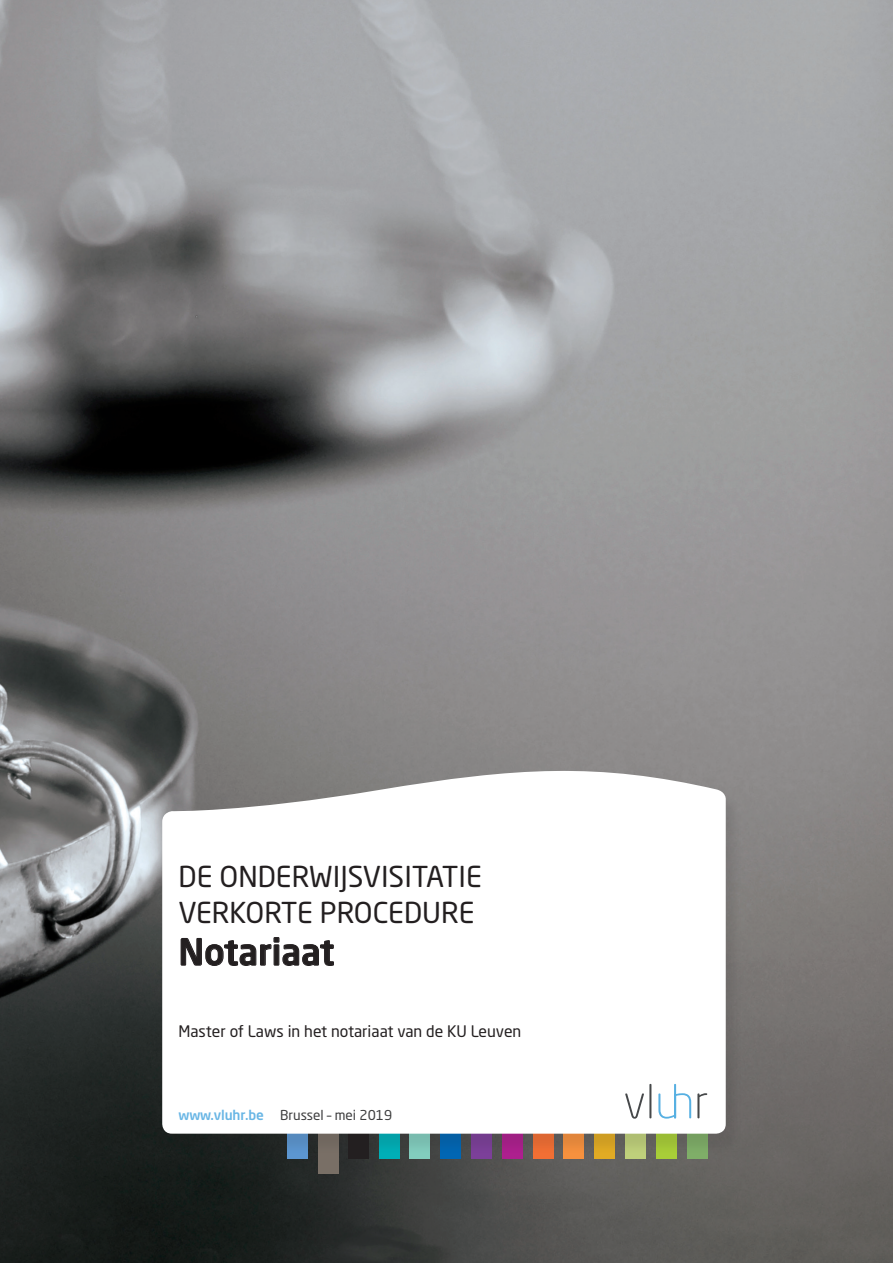
<style>
.page{position:relative;width:893px;height:1263px;background:#fff}
.page>*{position:absolute;margin:0;border:0;box-sizing:border-box;transform-origin:0 0}
.t1{font:500 36px "Neo Sans";color:#231f20}
.t2{font:28.5px/36px "Neo Sans Pro Cyr";color:#231f20}
.t3{font:15.75px "Neo Sans Pro Cyr";color:#231f20}
.t4{font:13.5px "Neo Sans Pro Cyr";color:#3e3e3f}
.s1{font-family:"Neo Sans";font-weight:500;color:#69b6e5}
</style>
<div class="page">
<img style="left:0;top:0;width:893px;height:1263px">
<div style="left:348px;top:1119px;width:20px;height:40px;background:#231f20"></div>
<div style="left:288px;top:1134px;width:20px;height:25px;background:#5c96d0"></div>
<div style="left:379px;top:1119px;width:20px;height:40px;background:#00afb7"></div>
<div style="left:319px;top:1119px;width:20px;height:55px;background:#796f66"></div>
<div style="left:410px;top:1119px;width:20px;height:40px;background:#82cdbe"></div>
<div style="left:441px;top:1119px;width:20px;height:40px;background:#0166b3"></div>
<div style="left:471px;top:1119px;width:20px;height:40px;background:#7c4099"></div>
<div style="left:502px;top:1119px;width:20px;height:40px;background:#ad208e"></div>
<div style="left:533px;top:1119px;width:20px;height:40px;background:#f26f34"></div>
<div style="left:564px;top:1119px;width:20px;height:40px;background:#f6913e"></div>
<div style="left:595px;top:1119px;width:20px;height:40px;background:#e1ab24"></div>
<div style="left:626px;top:1119px;width:20px;height:40px;background:#bfd07b"></div>
<div style="left:656px;top:1119px;width:20px;height:40px;background:#a8ce38"></div>
<div style="left:687px;top:1119px;width:20px;height:40px;background:#7fae68"></div>
<div style="left:162px;top:775px;width:580px;height:379px;background:#231f20;opacity:.1"></div>
<svg style="left:162px;top:762px;width:564px;height:372px"></svg>
<svg style="left:180px;top:937px;width:154px;height:29px"></svg>
<svg style="left:625px;top:1093px;width:19px;height:26px"></svg>
<hr style="left:649px;top:1084px;width:2px;height:34px;background:#46484a">
<svg style="left:658px;top:1084px;width:33px;height:34px"></svg>
<svg style="left:697px;top:1093px;width:10px;height:25px"></svg>
<h2 class="t2" style="left:178px;top:858px;width:305px">DE ONDERWIJSVISITATIE<br>VERKORTE PROCEDURE</h2>
<h1 class="t1" style="left:178px;top:929px;width:157px">Notariaat</h1>
<p class="t3" style="left:178px;top:1021px;width:344px">Master of Laws in het notariaat van de KU Leuven</p>
<p class="t4" style="left:178px;top:1106px;width:215px"><span class="s1">www.vluhr.be</span> Brussel – mei 2019</p>
</div>
